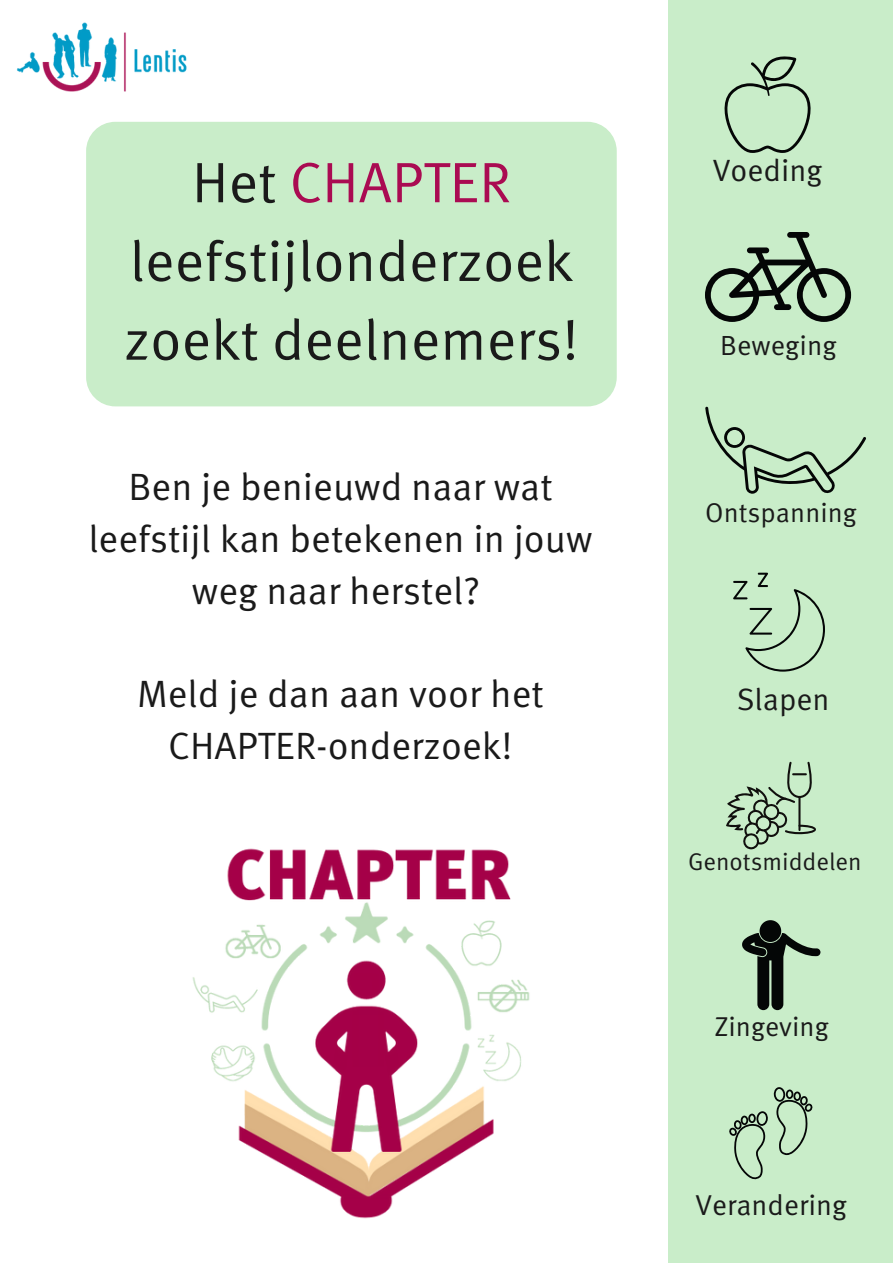
<style>
.page{position:relative;width:893px;height:1264px;background:#fff}
.page>*{position:absolute;margin:0;border:0;box-sizing:border-box;transform-origin:0 0}
.t1{font:57px/78.8px "Meta OT";color:#1a1a1a;text-align:center}
.t2{font:38.1px/51.8px "Meta OT";color:#1a1a1a;text-align:center}
.t3{font:30.75px "Meta OT";color:#1a1a1a}
.t4{font:28.8px "Meta OT";color:#1a1a1a}
.t5{font:27.75px "Meta OT";color:#1a1a1a}
.t6{font:27.3px "Meta OT";color:#1a1a1a}
.t7{font:27.15px "Meta OT";color:#1a1a1a}
.t8{font:24.3px "Meta OT";color:#1a1a1a}
.s1{color:#aa0b52}
</style>
<div class="page">
<img style="left:16px;top:22px;width:171px;height:70px">
<div style="left:668px;top:0;width:224px;height:1261px;background:#c9edc9"></div>
<svg style="left:724px;top:56px;width:87px;height:97px"></svg>
<svg style="left:705px;top:407px;width:161px;height:86px"></svg>
<svg style="left:742px;top:920px;width:78px;height:90px"></svg>
<svg style="left:726px;top:761px;width:89px;height:88px"></svg>
<svg style="left:705px;top:232px;width:146px;height:90px"></svg>
<svg style="left:733px;top:572px;width:91px;height:99px"></svg>
<svg style="left:729px;top:1087px;width:83px;height:92px"></svg>
<img style="left:192px;top:848px;width:338px;height:371px">
<div style="left:86px;top:122px;width:530px;height:284px;background:#c9edc9;border-radius:29px"></div>
<p class="t1" style="left:124px;top:145px;width:456px">Het <span class="s1">CHAPTER </span>leefstijlonderzoek zoekt deelnemers!</p>
<p class="t2" style="left:88px;top:462px;width:505px">Ben je benieuwd naar wat leefstijl kan betekenen in jouw weg naar herstel?</p>
<p class="t2" style="left:137px;top:669px;width:408px">Meld je dan aan voor het<br>CHAPTER-onderzoek!</p>
<p class="t3" style="left:712px;top:151px;width:111px">Voeding</p>
<p class="t5" style="left:720px;top:328px;width:118px">Beweging</p>
<p class="t7" style="left:705px;top:495px;width:153px">Ontspanning</p>
<p class="t3" style="left:736px;top:679px;width:95px">Slapen</p>
<p class="t8" style="left:688px;top:846px;width:175px">Genotsmiddelen</p>
<p class="t6" style="left:714px;top:1009px;width:116px">Zingeving</p>
<p class="t4" style="left:695px;top:1186px;width:153px">Verandering</p>
</div>
